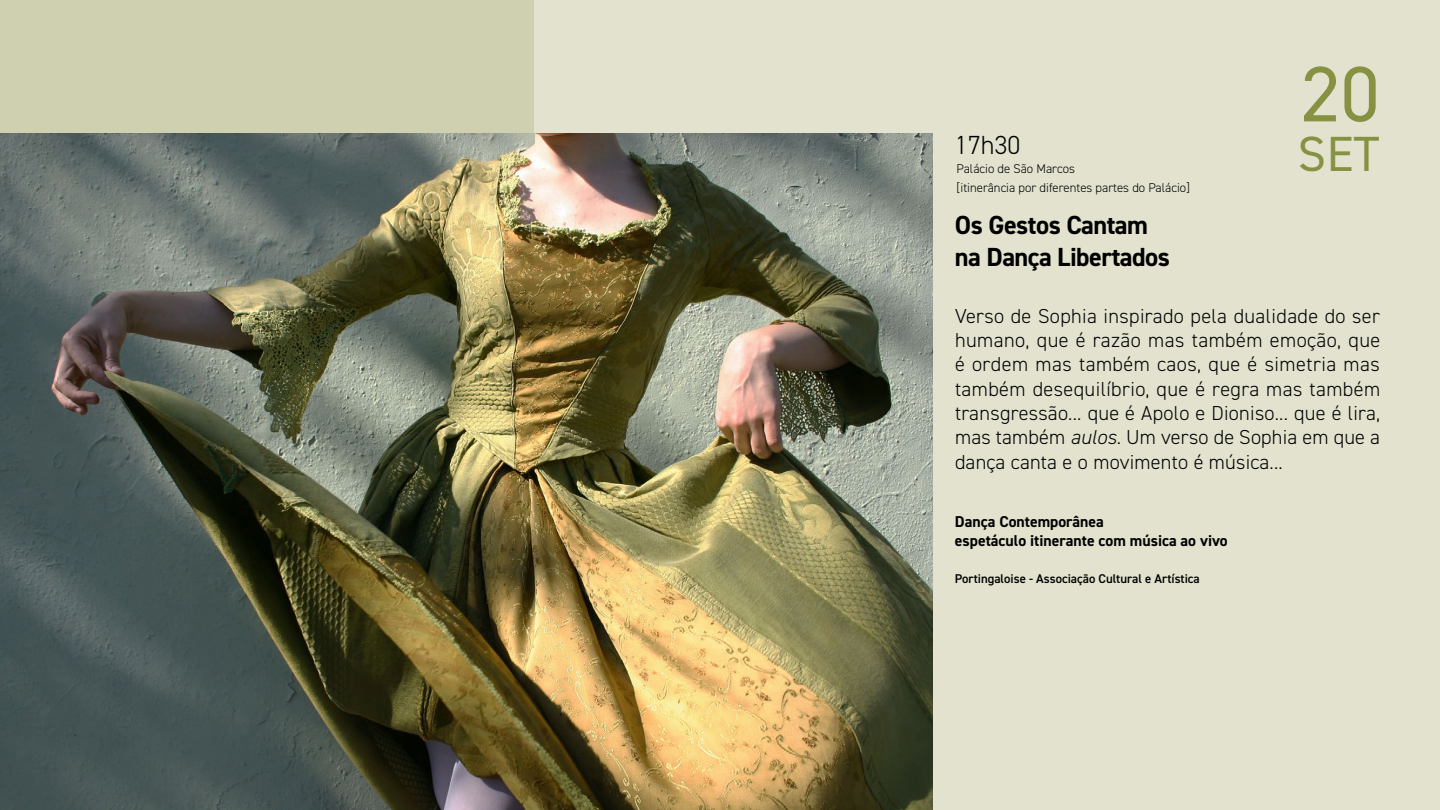
<style>
.page{position:relative;width:1440px;height:810px;background:#e2e2cf}
.page>*{position:absolute;margin:0;border:0;box-sizing:border-box;transform-origin:0 0}
.t1{font:78.75px "DIN2014";color:#869242}
.t2{font:49.5px "DIN2014";color:#869242}
.t3{font:700 26.25px/31.5px "DIN2014";letter-spacing:-.02em;color:#000}
.t4{font:300 26.25px "DIN2014";color:#000}
.t5{font:300 20.25px/24.3px "DIN2014";letter-spacing:.01em;color:#000;text-align:justify}
.t6{font:700 15.75px/18.8px "DIN2014";color:#000}
.t7{font:300 12.75px/18.8px "DIN2014";color:#000}
.t8{font:600 12.75px "DIN2014";color:#000}
.s1{font-style:italic}
</style>
<div class="page">
<div style="left:0;top:0;width:533px;height:810px;background:#cfd0b0"></div>
<img style="left:0;top:134px;width:932px;height:676px">
<p class="t4" style="left:955px;top:129px;width:67px">17h30</p>
<p class="t7" style="left:957px;top:160px;width:235px">Palácio de São Marcos<br>[itinerância por diferentes partes do Palácio]</p>
<p class="t3" style="left:955px;top:209px;width:216px">Os Gestos Cantam na Dança Libertados</p>
<h1 class="t1" style="left:1301px;top:45px;width:80px">20</h1>
<h2 class="t2" style="left:1298px;top:123px;width:83px">SET</h2>
<p class="t5" style="left:955px;top:304px;width:427px">Verso de Sophia inspirado pela dualidade do ser humano, que é razão mas também emoção, que é ordem mas também caos, que é simetria mas também desequilíbrio, que é regra mas também transgressão... que é Apolo e Dioniso... que é lira, mas também <span class="s1">aulos</span>. Um verso de Sophia em que a dança canta e o movimento é música...</p>
<p class="t6" style="left:955px;top:512px;width:274px">Dança Contemporânea<br>espetáculo itinerante com música ao vivo</p>
<p class="t8" style="left:955px;top:570px;width:246px">Portingaloise ‑ Associação Cultural e Artística</p>
</div>
